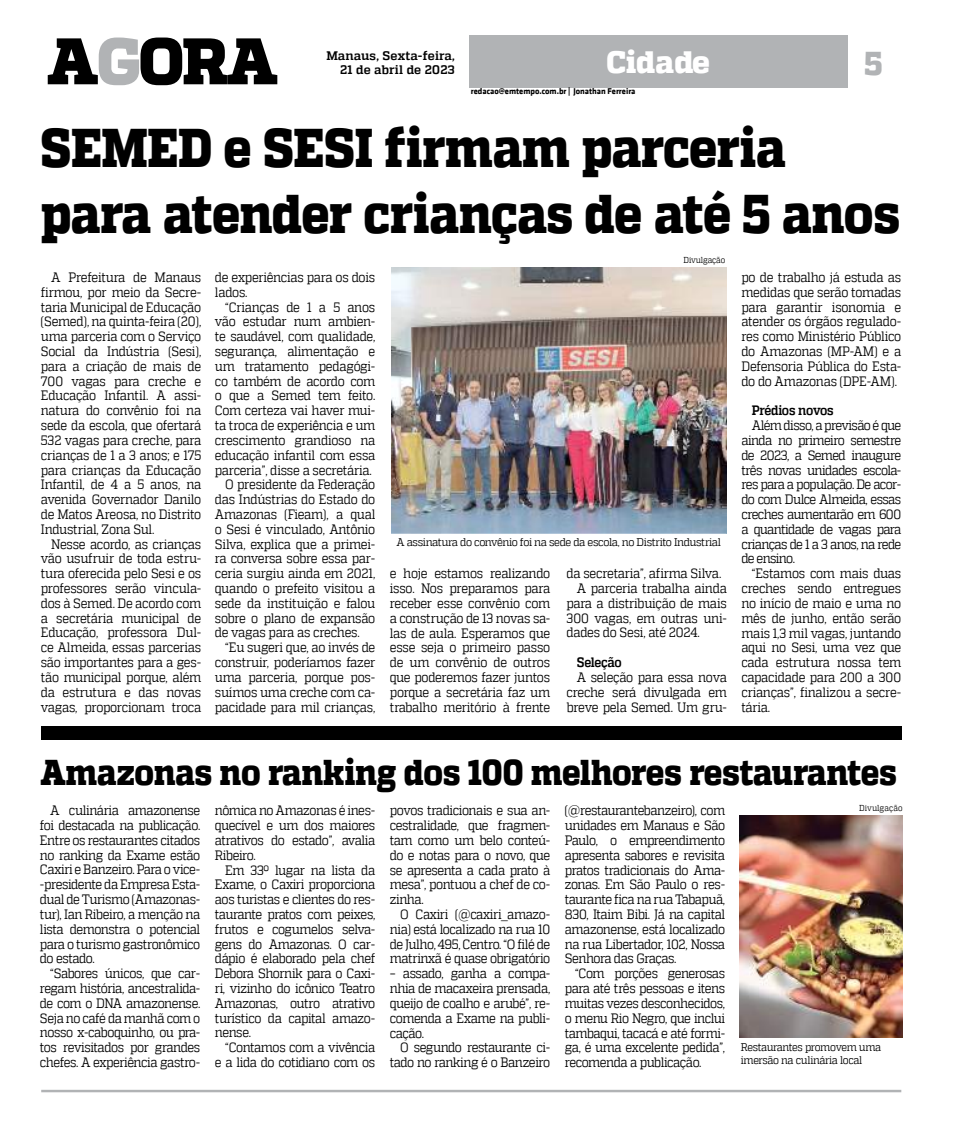
<style>
.page{position:relative;width:957px;height:1134px;background:#fff}
.page>*{position:absolute;margin:0;border:0;box-sizing:border-box;transform-origin:0 0}
.t1{font:800 54.38px/66.6px "MW Quadon";letter-spacing:-.015em;color:#000;scale:.88 1}
.t2{font:800 35.75px "MW Quadon";letter-spacing:-.015em;color:#000;scale:.88 1}
.t3{font:800 33px "MW Quadon";color:#b1b3b5;scale:.93 1}
.t4{font:800 30.88px "MW Quadon";color:#fff}
.t5{font:13.62px/14.9px "MW Quadon";letter-spacing:-.025em;color:#000;text-align:justify;scale:.88 1}
.t6{font:700 13.62px "MW Quadon";letter-spacing:-.025em;color:#000;scale:.88 1}
.t7{font:700 12.38px/14.8px "MW Quadon";letter-spacing:.015em;color:#000;text-align:right}
.t8{font:11.12px "MW Quadon";letter-spacing:-.035em;color:#000;scale:.93 1}
.t9{font:11.12px/13.4px "MW Quadon";letter-spacing:-.035em;color:#000;scale:.9 1}
.t10{font:700 8.62px "MW Klavika Bd";color:#000}
.t11{font:8.62px "MW Quadon";color:#000;scale:.88 1}
</style>
<div class="page">
<div style="left:469px;top:35px;width:379px;height:53px;background:#b1b3b5"></div>
<svg style="left:48px;top:38px;width:229px;height:47px"></svg>
<hr style="left:41px;top:1090px;width:860px;height:2px;background:#b1b3b5">
<div style="left:41px;top:726px;width:860px;height:13px;background:#000"></div>
<img style="left:391px;top:267px;width:335px;height:267px">
<img style="left:739px;top:815px;width:163px;height:222px">
<p class="t7" style="left:326px;top:48px;width:130px">Manaus, Sexta-feira,<br>21 de abril de 2023</p>
<h3 class="t4" style="left:606px;top:44px;width:105px">Cidade</h3>
<h3 class="t3" style="left:864px;top:44px;width:21px">5</h3>
<p class="t10" style="left:471px;top:85px;width:166px">redacao@emtempo.com.br | Jonathan Ferreira</p>
<h1 class="t1" style="left:41px;top:115px;width:978px">SEMED e SESI firmam parceria para atender crianças de até 5 anos</h1>
<p class="t5" style="left:41px;top:270px;width:184px;text-indent:10px">A Prefeitura de Manaus firmou, por meio da Secre&shy;taria Municipal de Educação (Semed), na quinta-feira (20), uma parceria com o Serviço Social da Indústria (Sesi), para a criação de mais de 700 vagas para creche e Educação Infantil. A assi&shy;natura do convênio foi na sede da escola, que ofertará 532 vagas para creche, para crianças de 1 a 3 anos; e 175 para crianças da Educação Infantil, de 4 a 5 anos, na avenida Governador Danilo de Matos Areosa, no Distrito Industrial, Zona Sul.</p>
<p class="t5" style="left:41px;top:536px;width:184px;text-indent:10px">Nesse acordo, as crianças vão usufruir de toda estru&shy;tura oferecida pelo Sesi e os professores serão vincula&shy;dos à Semed. De acordo com a secretária municipal de Educação, professora Dul&shy;ce Almeida, essas parcerias são importantes para a ges&shy;tão municipal porque, além da estrutura e das novas vagas, proporcionam troca</p>
<p class="t11" style="left:683px;top:255px;width:49px">Divulgação</p>
<p class="t5" style="left:741px;top:270px;width:183px">po de trabalho já estuda as medidas que serão tomadas para garantir isonomia e atender os órgãos regulado&shy;res como Ministério Público do Amazonas (MP-AM) e a Defensoria Pública do Esta&shy;do do Amazonas (DPE-AM).</p>
<p class="t6" style="left:751px;top:403px;width:95px">Prédios novos</p>
<p class="t5" style="left:741px;top:418px;width:183px;text-indent:10px">Além disso, a previsão é que ainda no primeiro semestre de 2023, a Semed inaugure três novas unidades escola&shy;res para a população. De acor&shy;do com Dulce Almeida, essas creches aumentarão em 600 a quantidade de vagas para crianças de 1 a 3 anos, na rede de ensino.</p>
<p class="t5" style="left:741px;top:566px;width:183px;text-indent:10px">“Estamos com mais duas creches sendo entregues no início de maio e uma no mês de junho, então serão mais 1,3 mil vagas, juntando aqui no Sesi, uma vez que cada estrutura nossa tem capacidade para 200 a 300 crianças”, finalizou a secre&shy;tária.</p>
<p class="t5" style="left:215px;top:270px;width:184px">de experiências para os dois lados.</p>
<p class="t5" style="left:225px;top:299px;width:172px">“Crianças de 1 a 5 anos</p>
<p class="t5" style="left:215px;top:314px;width:184px">vão estudar num ambien-</p>
<p class="t5" style="left:215px;top:329px;width:184px">te saudável, com qualidade,</p>
<p class="t5" style="left:215px;top:344px;width:184px">segurança, alimentação e</p>
<p class="t5" style="left:215px;top:358px;width:184px">um tratamento pedagógi-</p>
<p class="t5" style="left:215px;top:373px;width:184px">co também de acordo com</p>
<p class="t5" style="left:215px;top:388px;width:184px">o que a Semed tem feito.</p>
<p class="t5" style="left:215px;top:403px;width:184px">Com certeza vai haver mui-</p>
<p class="t5" style="left:215px;top:418px;width:184px">ta troca de experiência e um</p>
<p class="t5" style="left:215px;top:433px;width:184px">crescimento grandioso na</p>
<p class="t5" style="left:215px;top:447px;width:184px">educação infantil com essa</p>
<p class="t5" style="left:215px;top:462px;width:180px">parceria”, disse a secretária.</p>
<p class="t5" style="left:225px;top:477px;width:172px">O presidente da Federação</p>
<p class="t5" style="left:215px;top:492px;width:184px">das Indústrias do Estado do</p>
<p class="t5" style="left:215px;top:507px;width:184px">Amazonas (Fieam), a qual</p>
<p class="t5" style="left:215px;top:521px;width:184px">o Sesi é vinculado, Antônio</p>
<p class="t5" style="left:215px;top:536px;width:184px">Silva, explica que a primei-</p>
<p class="t5" style="left:215px;top:551px;width:184px">ra conversa sobre essa par-</p>
<p class="t5" style="left:215px;top:566px;width:184px">ceria surgiu ainda em 2021,</p>
<p class="t5" style="left:215px;top:581px;width:184px">quando o prefeito visitou a</p>
<p class="t5" style="left:215px;top:596px;width:184px">sede da instituição e falou</p>
<p class="t5" style="left:215px;top:610px;width:184px">sobre o plano de expansão</p>
<p class="t5" style="left:215px;top:625px;width:166px">de vagas para as creches.</p>
<p class="t5" style="left:225px;top:640px;width:172px">“Eu sugeri que, ao invés de</p>
<p class="t5" style="left:215px;top:655px;width:184px">construir, poderíamos fazer</p>
<p class="t5" style="left:215px;top:670px;width:184px">uma parceria, porque pos-</p>
<p class="t5" style="left:215px;top:684px;width:184px">suímos uma creche com ca-</p>
<p class="t5" style="left:215px;top:699px;width:184px">pacidade para mil crianças,</p>
<p class="t8" style="left:396px;top:535px;width:350px">A assinatura do convênio foi na sede da escola, no Distrito Industrial</p>
<p class="t5" style="left:566px;top:566px;width:177px">da secretaria”, afirma Silva.</p>
<p class="t5" style="left:577px;top:581px;width:172px">A parceria trabalha ainda</p>
<p class="t5" style="left:566px;top:595px;width:184px">para a distribuição de mais</p>
<p class="t5" style="left:566px;top:610px;width:184px">300 vagas, em outras uni-</p>
<p class="t5" style="left:566px;top:625px;width:153px">dades do Sesi, até 2024.</p>
<p class="t6" style="left:577px;top:654px;width:53px">Seleção</p>
<p class="t5" style="left:566px;top:670px;width:184px;text-indent:10px">A seleção para essa nova creche será divulgada em breve pela Semed. Um gru-</p>
<p class="t5" style="left:390px;top:566px;width:184px">e hoje estamos realizando isso. Nos preparamos para receber esse convênio com a construção de 13 novas sa&shy;las de aula. Esperamos que esse seja o primeiro passo de um convênio de outros que poderemos fazer juntos porque a secretária faz um trabalho meritório à frente</p>
<h2 class="t2" style="left:40px;top:751px;width:975px">Amazonas no ranking dos 100 melhores restaurantes</h2>
<p class="t5" style="left:40px;top:803px;width:184px;text-indent:10px">A culinária amazonense foi destacada na publicação.<br>Entre os restaurantes citados no ranking da Exame estão Caxiri e Banzeiro. Para o vice--presidente da Empresa Esta&shy;dual de Turismo (Amazonas&shy;tur), Ian Ribeiro, a menção na lista demonstra o potencial para o turismo gastronômico do estado.</p>
<p class="t5" style="left:40px;top:966px;width:184px;text-indent:10px">“Sabores únicos, que car&shy;regam história, ancestralida&shy;de com o DNA amazonense.<br>Seja no café da manhã com o nosso x-caboquinho, ou pra&shy;tos revisitados por grandes chefes. A experiência gastro-</p>
<p class="t5" style="left:215px;top:803px;width:184px">nômica no Amazonas é ines&shy;quecível e um dos maiores atrativos do estado”, avalia Ribeiro.</p>
<p class="t5" style="left:215px;top:862px;width:184px;text-indent:10px">Em 33º lugar na lista da Exame, o Caxiri proporciona aos turistas e clientes do res&shy;taurante pratos com peixes, frutos e cogumelos selva&shy;gens do Amazonas. O car&shy;dápio é elaborado pela chef Debora Shornik para o Caxi&shy;ri, vizinho do icônico Teatro Amazonas, outro atrativo turístico da capital amazo&shy;nense.</p>
<p class="t5" style="left:215px;top:1040px;width:184px;text-align:right">“Contamos com a vivência<br>e a lida do cotidiano com os</p>
<p class="t5" style="left:390px;top:803px;width:184px">povos tradicionais e sua an&shy;cestralidade, que fragmen&shy;tam como um belo conteú&shy;do e notas para o novo, que se apresenta a cada prato à mesa”, pontuou a chef de co&shy;zinha.</p>
<p class="t5" style="left:390px;top:907px;width:184px;text-indent:10px">O Caxiri (@caxiri_amazo&shy;nia) está localizado na rua 10 de Julho, 495, Centro. “O filé de matrinxã é quase obrigatório</p>
<p class="t5" style="left:390px;top:966px;width:184px">– assado, ganha a compa&shy;nhia de macaxeira prensada, queijo de coalho e arubé”, re&shy;comenda a Exame na publi&shy;cação.</p>
<p class="t5" style="left:390px;top:1040px;width:184px;text-align:right">O segundo restaurante ci&shy;tado no ranking é o Banzeiro</p>
<p class="t5" style="left:565px;top:803px;width:184px">(@restaurantebanzeiro), com unidades em Manaus e São Paulo, o empreendimento apresenta sabores e revisita pratos tradicionais do Ama&shy;zonas. Em São Paulo o res&shy;taurante fica na rua Tabapuã, 830, Itaim Bibi. Já na capital amazonense, está localizado na rua Libertador, 102, Nossa Senhora das Graças.</p>
<p class="t5" style="left:565px;top:966px;width:184px;text-indent:10px">“Com porções generosas para até três pessoas e itens muitas vezes desconhecidos, o menu Rio Negro, que inclui tambaqui, tacacá e até formi&shy;ga, é uma excelente pedida”, recomenda a publicação.</p>
<p class="t11" style="left:859px;top:803px;width:51px">Divulgação</p>
<p class="t9" style="left:741px;top:1040px;width:157px">Restaurantes promovem uma imersão na culinária local</p>
</div>
